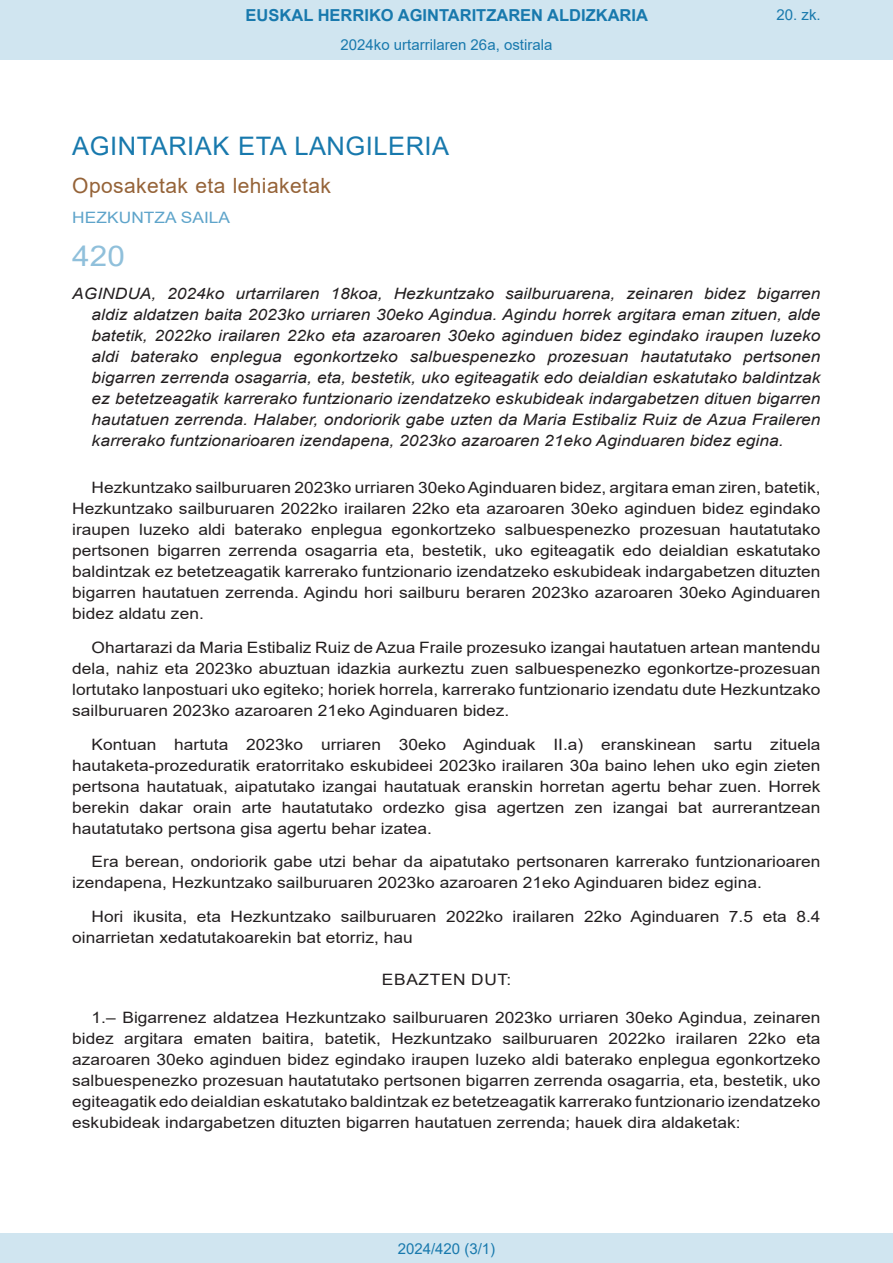
<style>
.page{position:relative;width:893px;height:1263px;background:#fff}
.page>*{position:absolute;margin:0;border:0;box-sizing:border-box;transform-origin:0 0}
.BOPVOrden{font:28.5px "Arial";color:#90c0db;scale:1.11 1}
.BOPVSeccion{font:25.5px "Arial";letter-spacing:.02em;color:#1879ad}
.BOPVSubseccion{font:21px "Arial";letter-spacing:.02em;color:#956338}
.t1{font:700 16.5px "Arial";color:#1879ad}
.BOPVDetalle{font:15.6px/21px "Arial";color:#231f20;text-align:justify;scale:1.11 1}
.BOPVTitulo{font:italic 15.6px/21px "Arial";color:#231f20;text-align:justify;scale:1.11 1}
.BOPVOrganismo{font:15.6px "Arial";letter-spacing:.005em;color:#5ea4ca;scale:1.11 1}
.BOPVClave{font:15.6px "Arial";letter-spacing:.035em;color:#231f20;scale:1.11 1}
.Paginacion_Centro{font:15px "Arial";color:#1879ad}
</style>
<div class="page">
<div style="left:0;top:0;width:893px;height:60px;background:#d0e5f0"></div>
<div style="left:0;top:1233px;width:893px;height:30px;background:#d0e5f0"></div>
<p class="t1" style="left:246px;top:3px;width:404px">EUSKAL HERRIKO AGINTARITZAREN ALDIZKARIA</p>
<p class="Paginacion_Centro" style="left:341px;top:35px;width:213px">2024ko urtarrilaren 26a, ostirala</p>
<p class="Paginacion_Centro" style="left:776px;top:5px;width:46px">20. zk.</p>
<p class="BOPVSeccion" style="left:72px;top:128px;width:378px">AGINTARIAK ETA LANGILERIA</p>
<p class="BOPVSubseccion" style="left:72px;top:171px;width:260px">Oposaketak eta lehiaketak</p>
<p class="BOPVOrganismo" style="left:72px;top:207px;width:144px">HEZKUNTZA SAILA</p>
<p class="BOPVOrden" style="left:72px;top:236px;width:49px">420</p>
<p class="BOPVTitulo" style="left:92px;top:284px;width:658px;text-indent:-19px">AGINDUA, 2024ko urtarrilaren 18koa, Hezkuntzako sailburuarena, zeinaren bidez bigarren aldiz aldatzen baita 2023ko urriaren 30eko Agindua. Agindu horrek argitara eman zituen, alde batetik, 2022ko irailaren 22ko eta azaroaren 30eko aginduen bidez egindako iraupen luzeko aldi baterako enplegua egonkortzeko salbuespenezko prozesuan hautatutako pertsonen bigarren zerrenda osagarria, eta, bestetik, uko egiteagatik edo deialdian eskatutako baldintzak ez betetzeagatik karrerako funtzionario izendatzeko eskubideak indargabetzen dituen bigarren hautatuen zerrenda. Halaber, ondoriorik gabe uzten da Maria Estibaliz Ruiz de Azua Fraileren karrerako funtzionarioaren izendapena, 2023ko azaroaren 21eko Aginduaren bidez egina.</p>
<p class="BOPVDetalle" style="left:72px;top:477px;width:676px;text-indent:19px">Hezkuntzako sailburuaren 2023ko urriaren 30eko Aginduaren bidez, argitara eman ziren, batetik, Hezkuntzako sailburuaren 2022ko irailaren 22ko eta azaroaren 30eko aginduen bidez egindako iraupen luzeko aldi baterako enplegua egonkortzeko salbuespenezko prozesuan hautatutako pertsonen bigarren zerrenda osagarria eta, bestetik, uko egiteagatik edo deialdian eskatutako baldintzak ez betetzeagatik karrerako funtzionario izendatzeko eskubideak indargabetzen dituzten bigarren hautatuen zerrenda. Agindu hori sailburu beraren 2023ko azaroaren 30eko Aginduaren bidez aldatu zen.</p>
<p class="BOPVDetalle" style="left:72px;top:637px;width:676px;text-indent:19px">Ohartarazi da Maria Estibaliz Ruiz de Azua Fraile prozesuko izangai hautatuen artean mantendu dela, nahiz eta 2023ko abuztuan idazkia aurkeztu zuen salbuespenezko egonkortze-prozesuan lortutako lanpostuari uko egiteko; horiek horrela, karrerako funtzionario izendatu dute Hezkuntzako sailburuaren 2023ko azaroaren 21eko Aginduaren bidez.</p>
<p class="BOPVDetalle" style="left:72px;top:733px;width:676px;text-indent:19px">Kontuan hartuta 2023ko urriaren 30eko Aginduak II.a) eranskinean sartu zituela hautaketa-prozeduratik eratorritako eskubideei 2023ko irailaren 30a baino lehen uko egin zieten pertsona hautatuak, aipatutako izangai hautatuak eranskin horretan agertu behar zuen. Horrek berekin dakar orain arte hautatutako ordezko gisa agertzen zen izangai bat aurrerantzean hautatutako pertsona gisa agertu behar izatea.</p>
<p class="BOPVDetalle" style="left:72px;top:851px;width:676px;text-indent:19px">Era berean, ondoriorik gabe utzi behar da aipatutako pertsonaren karrerako funtzionarioaren izendapena, Hezkuntzako sailburuaren 2023ko azaroaren 21eko Aginduaren bidez egina.</p>
<p class="BOPVDetalle" style="left:72px;top:906px;width:676px;text-indent:19px">Hori ikusita, eta Hezkuntzako sailburuaren 2022ko irailaren 22ko Aginduaren 7.5 eta 8.4 oinarrietan xedatutakoarekin bat etorriz, hau</p>
<p class="BOPVClave" style="left:382px;top:969px;width:118px">EBAZTEN DUT:</p>
<p class="BOPVDetalle" style="left:72px;top:1007px;width:676px;text-indent:19px">1.– Bigarrenez aldatzea Hezkuntzako sailburuaren 2023ko urriaren 30eko Agindua, zeinaren bidez argitara ematen baitira, batetik, Hezkuntzako sailburuaren 2022ko irailaren 22ko eta azaroaren 30eko aginduen bidez egindako iraupen luzeko aldi baterako enplegua egonkortzeko salbuespenezko prozesuan hautatutako pertsonen bigarren zerrenda osagarria, eta, bestetik, uko egiteagatik edo deialdian eskatutako baldintzak ez betetzeagatik karrerako funtzionario izendatzeko eskubideak indargabetzen dituzten bigarren hautatuen zerrenda; hauek dira aldaketak:</p>
<p class="Paginacion_Centro" style="left:398px;top:1238px;width:99px">2024/420 (3/1)</p>
</div>
